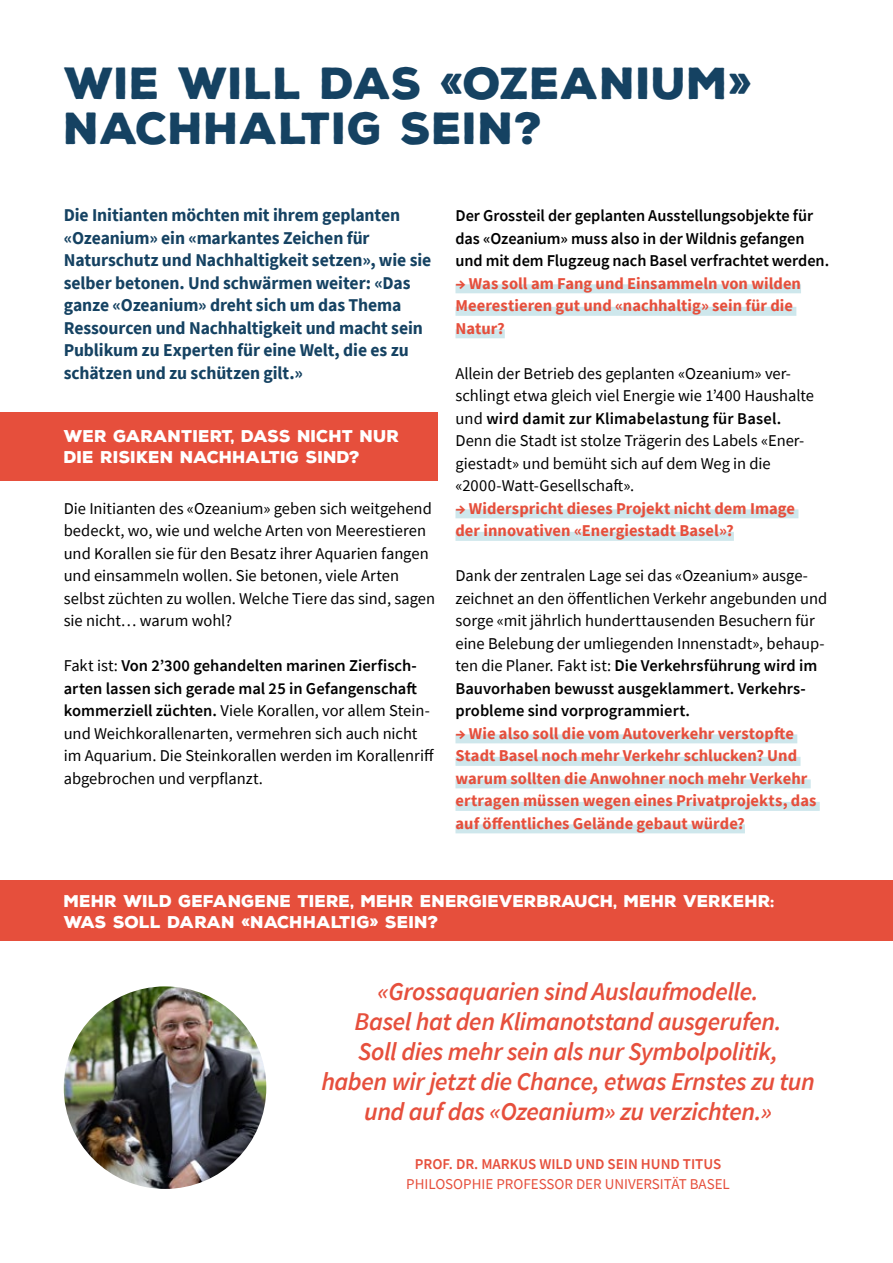
<style>
.page{position:relative;width:893px;height:1263px;background:#fff}
.page>*{position:absolute;margin:0;border:0;box-sizing:border-box;transform-origin:0 0}
.t1{font:900 43.5px/45px "Nexa Rust Sans";letter-spacing:.01em;color:#154262}
.t2{font:italic 600 25.5px/30px "Source Sans Pro";letter-spacing:-.015em;color:#e64f3c;text-align:center}
.t3{font:700 18px/22.5px "Source Sans Pro";letter-spacing:-.005em;color:#154262}
.t4{font:16.5px/22.5px "Source Sans Pro";letter-spacing:-.005em;color:#000}
.t5{font:700 16.5px/22.5px "Source Sans Pro";letter-spacing:.005em;color:#e64f3c}
.t6{font:900 16.5px/21px "Nexa Rust Sans";color:#fff}
.t7{font:600 16.5px/22.5px "Source Sans Pro";letter-spacing:-.005em;color:#000}
.t8{font:15px "Source Sans Pro";color:#e64f3c}
.t9{font:600 15px "Source Sans Pro";color:#e64f3c}
.s1{font-weight:600}
</style>
<div class="page">
<div style="left:455px;top:284px;width:346px;height:9px;background:#cee7ec"></div>
<div style="left:455px;top:307px;width:341px;height:9px;background:#cee7ec"></div>
<div style="left:455px;top:329px;width:50px;height:9px;background:#cee7ec"></div>
<div style="left:455px;top:509px;width:343px;height:9px;background:#cee7ec"></div>
<div style="left:455px;top:532px;width:279px;height:9px;background:#cee7ec"></div>
<div style="left:455px;top:734px;width:342px;height:9px;background:#cee7ec"></div>
<div style="left:455px;top:757px;width:345px;height:9px;background:#cee7ec"></div>
<div style="left:455px;top:779px;width:356px;height:9px;background:#cee7ec"></div>
<div style="left:455px;top:802px;width:365px;height:9px;background:#cee7ec"></div>
<div style="left:455px;top:824px;width:290px;height:9px;background:#cee7ec"></div>
<div style="left:0;top:880px;width:893px;height:61px;background:#e64f3c"></div>
<div style="left:0;top:412px;width:437px;height:68px;background:#e64f3c"></div>
<img style="left:64px;top:986px;width:202px;height:203px;border-radius:101px">
<h1 class="t1" style="left:64px;top:61px;width:690px">WIE WILL DAS «OZEANIUM»<br>NACHHALTIG SEIN?</h1>
<p class="t3" style="left:64px;top:204px;width:369px">Die Initianten möchten mit ihrem geplanten «Ozeanium» ein «markantes Zeichen für Naturschutz und Nachhaltigkeit setzen», wie sie selber betonen. Und schwärmen weiter: «Das ganze «Ozeanium» dreht sich um das Thema Ressourcen und Nachhaltigkeit und macht sein Publikum zu Experten für eine Welt, die es zu schätzen und zu schützen gilt.»</p>
<p class="t6" style="left:64px;top:426px;width:337px">WER GARANTIERT, DASS NICHT NUR<br>DIE RISIKEN NACHHALTIG SIND?</p>
<p class="t4" style="left:64px;top:497px;width:373px">Die Initianten des «Ozeanium» geben sich weitgehend bedeckt, wo, wie und welche Arten von Meerestieren und Korallen sie für den Besatz ihrer Aquarien fangen und einsammeln wollen. Sie betonen, viele Arten selbst züchten zu wollen. Welche Tiere das sind, sagen sie nicht… warum wohl?</p>
<p class="t4" style="left:64px;top:654px;width:372px">Fakt ist: <span class="s1">Von 2’300 gehandelten marinen Zierfisch&shy;arten lassen sich gerade mal 25 in Gefangenschaft kommerziell züchten.</span> Viele Korallen, vor allem Stein&shy;und Weichkorallenarten, vermehren sich auch nicht im Aquarium. Die Steinkorallen werden im Korallenriff abgebrochen und verpflanzt.</p>
<p class="t7" style="left:455px;top:204px;width:375px">Der Grossteil der geplanten Ausstellungsobjekte für das «Ozeanium» muss also in der Wildnis gefangen und mit dem Flugzeug nach Basel verfrachtet werden.</p>
<p class="t5" style="left:455px;top:272px;width:347px">→ Was soll am Fang und Einsammeln von wilden<br>Meerestieren gut und «nachhaltig» sein für die<br>Natur?</p>
<p class="t4" style="left:455px;top:362px;width:360px">Allein der Betrieb des geplanten «Ozeanium» ver&shy;schlingt etwa gleich viel Energie wie 1’400 Haushalte und <span class="s1">wird damit zur Klimabelastung für Basel.<br></span>Denn die Stadt ist stolze Trägerin des Labels «Ener&shy;giestadt» und bemüht sich auf dem Weg in die «2000-Watt-Gesellschaft».</p>
<p class="t5" style="left:455px;top:497px;width:341px">→ Widerspricht dieses Projekt nicht dem Image der innovativen «Energiestadt Basel»?</p>
<p class="t4" style="left:455px;top:564px;width:373px">Dank der zentralen Lage sei das «Ozeanium» ausge&shy;zeichnet an den öffentlichen Verkehr angebunden und sorge «mit jährlich hunderttausenden Besuchern für eine Belebung der umliegenden Innenstadt», behaup&shy;ten die Planer. Fakt ist: <span class="s1">Die Verkehrsführung wird im Bauvorhaben bewusst ausgeklammert. Verkehrs&shy;probleme sind vorprogrammiert.</span></p>
<p class="t5" style="left:455px;top:722px;width:362px">→ Wie also soll die vom Autoverkehr verstopfte Stadt Basel noch mehr Verkehr schlucken? Und warum sollten die Anwohner noch mehr Verkehr ertragen müssen wegen eines Privatprojekts, das auf öffentliches Gelände gebaut würde?</p>
<p class="t6" style="left:64px;top:890px;width:712px">MEHR WILD GEFANGENE TIERE, MEHR ENERGIEVERBRAUCH, MEHR VERKEHR:<br>WAS SOLL DARAN «NACHHALTIG» SEIN?</p>
<h2 class="t2" style="left:321px;top:976px;width:495px">«Grossaquarien sind Auslaufmodelle.<br>Basel hat den Klimanotstand ausgerufen.<br>Soll dies mehr sein als nur Symbolpolitik,<br>haben wir jetzt die Chance, etwas Ernstes zu tun und auf das «Ozeanium» zu verzichten.»</h2>
<p class="t9" style="left:415px;top:1154px;width:308px">PROF. DR. MARKUS WILD UND SEIN HUND TITUS</p>
<p class="t8" style="left:406px;top:1174px;width:325px">PHILOSOPHIE PROFESSOR DER UNIVERSITÄT BASEL</p>
</div>
